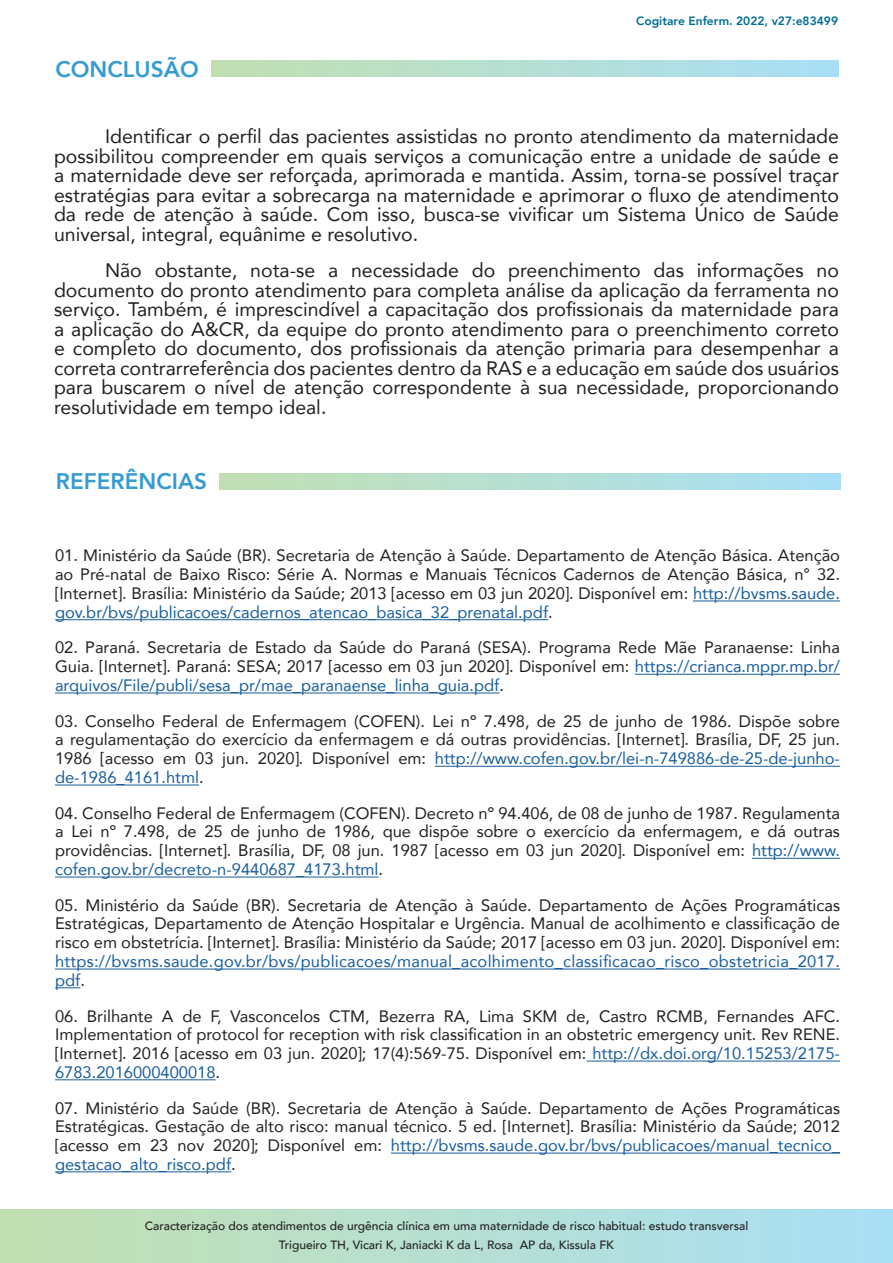
<style>
.page{position:relative;width:893px;height:1263px;background:#fff}
.page>*{position:absolute;margin:0;border:0;box-sizing:border-box;transform-origin:0 0}
.t1{font:800 22.5px "Avenir";color:#349bd3}
.TEXTO{font:19.5px/19.5px "Avenir";color:#231f20;text-align:justify}
.TEXTO-2{font:16.5px/18.8px "Avenir";color:#231f20;text-align:justify}
.t2{font:500 12px/18.6px "Avenir";color:#231f20;text-align:center}
.t3{font:800 12px "Avenir";color:#006c95}
.s1{color:#175d9e}
</style>
<div class="page">
<svg style="left:0;top:1209px;width:893px;height:54px;background:#b6dfd2"></svg>
<div style="left:211px;top:60px;width:628px;height:17px;background:linear-gradient(to right,#c2dfb1,#a9dff7)"></div>
<div style="left:220px;top:474px;width:621px;height:16px;background:linear-gradient(to right,#c2dfb2,#a9dff7)"></div>
<hr style="left:693px;top:600px;width:147px;height:1px;background:#175d9e">
<hr style="left:55px;top:619px;width:493px;height:1px;background:#175d9e">
<hr style="left:635px;top:674px;width:205px;height:1px;background:#175d9e">
<hr style="left:55px;top:692px;width:444px;height:1px;background:#175d9e">
<hr style="left:435px;top:766px;width:405px;height:1px;background:#175d9e">
<hr style="left:55px;top:785px;width:144px;height:1px;background:#175d9e">
<hr style="left:752px;top:858px;width:88px;height:1px;background:#175d9e">
<hr style="left:55px;top:877px;width:324px;height:1px;background:#175d9e">
<hr style="left:55px;top:969px;width:785px;height:1px;background:#175d9e">
<svg style="left:55px;top:987px;width:25px;height:1px"></svg>
<hr style="left:586px;top:1061px;width:254px;height:1px;background:#175d9e">
<hr style="left:55px;top:1079px;width:161px;height:1px;background:#175d9e">
<hr style="left:391px;top:1153px;width:449px;height:1px;background:#175d9e">
<hr style="left:55px;top:1171px;width:176px;height:1px;background:#175d9e">
<p class="t1" style="left:55px;top:48px;width:145px">CONCLUSÃO</p>
<p class="t3" style="left:636px;top:10px;width:203px">Cogitare Enferm. 2022, v27:e83499</p>
<p class="TEXTO" style="left:54px;top:126px;width:786px;text-indent:51px">Identificar o perfil das pacientes assistidas no pronto atendimento da maternidade possibilitou compreender em quais serviços a comunicação entre a unidade de saúde e a maternidade deve ser reforçada, aprimorada e mantida. Assim, torna-se possível traçar estratégias para evitar a sobrecarga na maternidade e aprimorar o fluxo de atendimento da rede de atenção à saúde. Com isso, busca-se vivificar um Sistema Único de Saúde universal, integral, equânime e resolutivo.</p>
<p class="TEXTO" style="left:54px;top:260px;width:786px;text-indent:51px">Não obstante, nota-se a necessidade do preenchimento das informações no documento do pronto atendimento para completa análise da aplicação da ferramenta no serviço. Também, é imprescindível a capacitação dos profissionais da maternidade para a aplicação do A&amp;CR, da equipe do pronto atendimento para o preenchimento correto e completo do documento, dos profissionais da atenção primaria para desempenhar a correta contrarreferência dos pacientes dentro da RAS e a educação em saúde dos usuários para buscarem o nível de atenção correspondente à sua necessidade, proporcionando resolutividade em tempo ideal.</p>
<p class="t1" style="left:56px;top:461px;width:153px">REFERÊNCIAS</p>
<p class="TEXTO-2" style="left:55px;top:546px;width:786px">01. Ministério da Saúde (BR). Secretaria de Atenção à Saúde. Departamento de Atenção Básica. Atenção ao Pré-natal de Baixo Risco: Série A. Normas e Manuais Técnicos Cadernos de Atenção Básica, n° 32. [Internet]. Brasília: Ministério da Saúde; 2013 [acesso em 03 jun 2020]. Disponível em: <span class="s1">http://bvsms.saude. gov.br/bvs/publicacoes/cadernos_atencao_basica_32_prenatal.pdf</span>.</p>
<p class="TEXTO-2" style="left:55px;top:638px;width:786px">02. Paraná. Secretaria de Estado da Saúde do Paraná (SESA). Programa Rede Mãe Paranaense: Linha Guia. [Internet]. Paraná: SESA; 2017 [acesso em 03 jun 2020]. Disponível em: <span class="s1">https://crianca.mppr.mp.br/ arquivos/File/publi/sesa_pr/mae_paranaense_linha_guia.pdf</span>.</p>
<p class="TEXTO-2" style="left:55px;top:711px;width:786px">03. Conselho Federal de Enfermagem (COFEN). Lei nº 7.498, de 25 de junho de 1986. Dispõe sobre a regulamentação do exercício da enfermagem e dá outras providências. [Internet]. Brasília, DF, 25 jun.<br>1986 [acesso em 03 jun. 2020]. Disponível em: <span class="s1">http://www.cofen.gov.br/lei-n-749886-de-25-de-junho&shy;de-1986_4161.html</span>.</p>
<p class="TEXTO-2" style="left:55px;top:803px;width:786px">04. Conselho Federal de Enfermagem (COFEN). Decreto nº 94.406, de 08 de junho de 1987. Regulamenta a Lei nº 7.498, de 25 de junho de 1986, que dispõe sobre o exercício da enfermagem, e dá outras providências. [Internet]. Brasília, DF, 08 jun. 1987 [acesso em 03 jun 2020]. Disponível em: <span class="s1">http://www. cofen.gov.br/decreto-n-9440687_4173.html</span>.</p>
<p class="TEXTO-2" style="left:55px;top:895px;width:786px">05. Ministério da Saúde (BR). Secretaria de Atenção à Saúde. Departamento de Ações Programáticas Estratégicas, Departamento de Atenção Hospitalar e Urgência. Manual de acolhimento e classificação de risco em obstetrícia. [Internet]. Brasília: Ministério da Saúde; 2017 [acesso em 03 jun. 2020]. Disponível em: <span class="s1">https://bvsms.saude.gov.br/bvs/publicacoes/manual_acolhimento_classificacao_risco_obstetricia_2017. pdf</span>.</p>
<p class="TEXTO-2" style="left:55px;top:1006px;width:786px">06. Brilhante A de F, Vasconcelos CTM, Bezerra RA, Lima SKM de, Castro RCMB, Fernandes AFC.<br>Implementation of protocol for reception with risk classification in an obstetric emergency unit. Rev RENE. [Internet]. 2016 [acesso em 03 jun. 2020]; 17(4):569-75. Disponível em: <span class="s1">http://dx.doi.org/10.15253/2175- 6783.2016000400018</span>.</p>
<p class="TEXTO-2" style="left:55px;top:1098px;width:786px">07. Ministério da Saúde (BR). Secretaria de Atenção à Saúde. Departamento de Ações Programáticas Estratégicas. Gestação de alto risco: manual técnico. 5 ed. [Internet]. Brasília: Ministério da Saúde; 2012 [acesso em 23 nov 2020]; Disponível em: <span class="s1">http://bvsms.saude.gov.br/bvs/publicacoes/manual_tecnico_ gestacao_alto_risco.pdf</span>.</p>
<p class="t2" style="left:145px;top:1216px;width:605px">Caracterização dos atendimentos de urgência clínica em uma maternidade de risco habitual: estudo transversal<br>Trigueiro TH, Vicari K, Janiacki K da L, Rosa AP da, Kissula FK</p>
</div>
